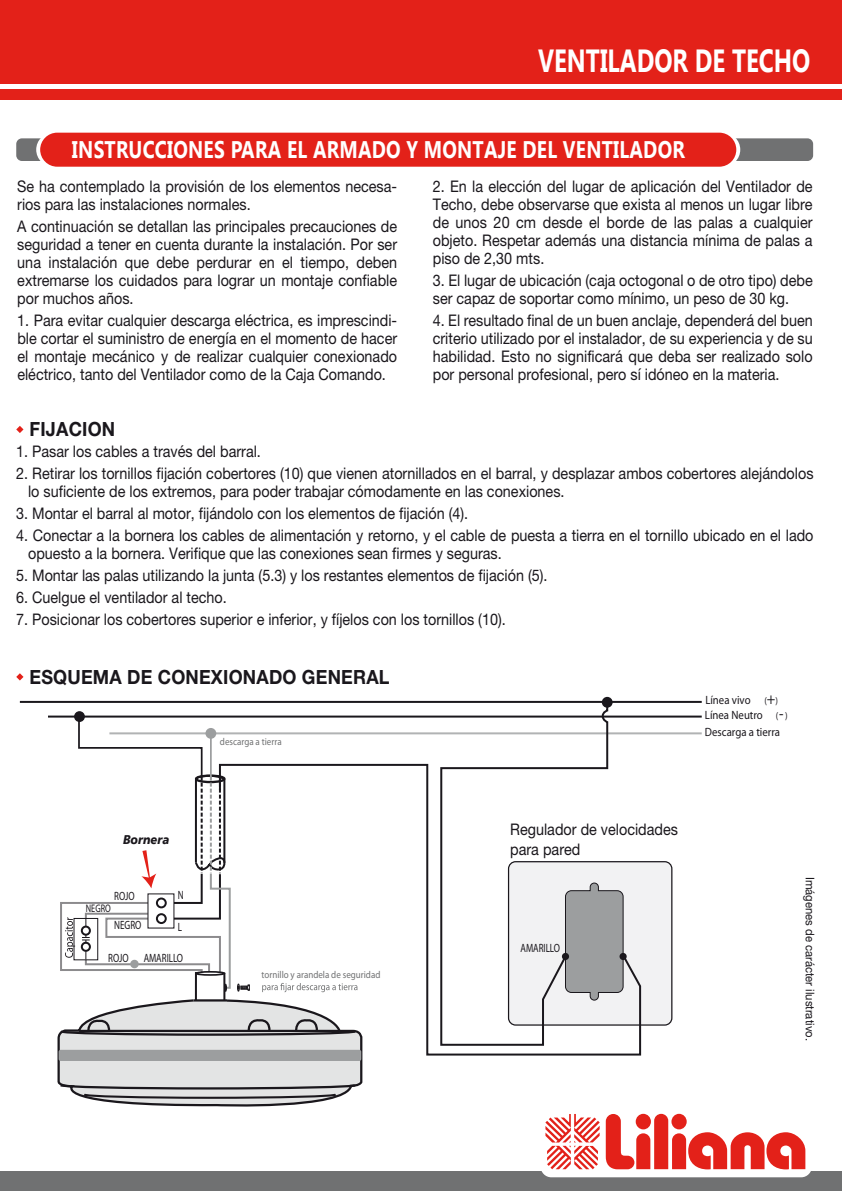
<style>
.page{position:relative;width:842px;height:1191px;background:#fff}
.page>*{position:absolute;margin:0;border:0;box-sizing:border-box;transform-origin:0 0}
.t1{font:700 32px "Gadugi";color:#fff;scale:.75 1}
.t2{font:700 24px "Gadugi";letter-spacing:.01em;color:#fff;scale:.8 1}
.t3{font:700 19.6px "Helvetica Neue";letter-spacing:.01em;color:#1a171c;scale:.92 1}
.t4{font:16px/18px "Helvetica Neue";color:#1a171c;scale:.9 1}
.t5{font:italic 900 12.6px "Frutiger 76";color:#1a171c;scale:.89 1}
.t6{font:12px/14.4px "Myriad Pro";color:#1a171c;scale:.9 1}
.t7{font:12px "Myriad Pro";color:#1a171c;scale:.75 1}
.t8{font:12px "Helvetica Neue";color:#1a171c;scale:.94 1}
.t9{font:11px "Myriad Pro";color:#1a171c;scale:.75 1}
.t10{font:10px "Myriad Pro";color:#707172;scale:.9 1}
.t11{font:10px/14.4px "Myriad Pro";color:#1a171c;scale:.9 1}
.s1{font-size:16px}
</style>
<div class="page">
<div style="left:16px;top:138px;width:797px;height:23px;background:#707172;border-radius:6px"></div>
<div style="left:40px;top:133px;width:696px;height:34px;background:#e32119;border-radius:17px"></div>
<svg style="left:16px;top:426px;width:8px;height:7px"></svg>
<svg style="left:16px;top:673px;width:8px;height:7px"></svg>
<svg style="left:74px;top:711px;width:11px;height:11px"></svg>
<div style="left:602px;top:697px;width:11px;height:10px;background:#1a171c;border-radius:50%"></div>
<hr style="left:20px;top:701px;width:682px;height:2px;background:#1a171c">
<hr style="left:48px;top:715px;width:654px;height:2px;background:#1a171c">
<hr style="left:109px;top:732px;width:593px;height:2px;background:#b1b3b4">
<hr style="left:195px;top:972px;width:2px;height:53px;background:#1a171c">
<svg style="left:57px;top:998px;width:306px;height:109px;background:#cbcbcc"></svg>
<div style="left:59px;top:1049px;width:302px;height:12px;background:#9c9e9f;border-radius:2px"></div>
<div style="left:508px;top:861px;width:164px;height:164px;background:#f2f2f3;border-radius:7px"></div>
<svg style="left:439px;top:700px;width:170px;height:63px"></svg>
<svg style="left:218px;top:763px;width:424px;height:293px"></svg>
<svg style="left:60px;top:715px;width:190px;height:277px"></svg>
<div style="left:619px;top:953px;width:8px;height:7px;background:#1a171c;border-radius:50%"></div>
<div style="left:562px;top:953px;width:7px;height:7px;background:#1a171c;border-radius:50%"></div>
<div style="left:0;top:1171px;width:842px;height:20px;background:#707172"></div>
<div style="left:540px;top:1155px;width:272px;height:22px;background:#fff;border-radius:11px"></div>
<svg style="left:606px;top:1113px;width:199px;height:56px"></svg>
<svg style="left:545px;top:1114px;width:55px;height:55px"></svg>
<div style="left:0;top:0;width:842px;height:83px;background:#e32119"></div>
<div style="left:0;top:89px;width:842px;height:10px;background:#e32119"></div>
<h1 class="t1" style="left:538px;top:41px;width:364px">VENTILADOR DE TECHO</h1>
<h2 class="t2" style="left:72px;top:135px;width:768px">INSTRUCCIONES PARA EL ARMADO Y MONTAJE DEL VENTILADOR</h2>
<p class="t4" style="left:17px;top:177px;width:424px">Se ha contemplado la provisión de los elementos necesa&shy;rios para las instalaciones normales.</p>
<p class="t4" style="left:17px;top:217px;width:424px;text-align:justify">A continuación se detallan las principales precauciones de seguridad a tener en cuenta durante la instalación. Por ser una instalación que debe perdurar en el tiempo, deben extremarse los cuidados para lograr un montaje confiable por muchos años.</p>
<p class="t4" style="left:17px;top:311px;width:424px;text-align:justify">1. Para evitar cualquier descarga eléctrica, es imprescindi&shy;ble cortar el suministro de energía en el momento de hacer el montaje mecánico y de realizar cualquier conexionado eléctrico, tanto del Ventilador como de la Caja Comando.</p>
<p class="t3" style="left:29px;top:417px;width:95px">FIJACION</p>
<p class="t4" style="left:433px;top:177px;width:424px;text-align:justify">2. En la elección del lugar de aplicación del Ventilador de Techo, debe observarse que exista al menos un lugar libre de unos 20 cm desde el borde de las palas a cualquier objeto. Respetar además una distancia mínima de palas a piso de 2,30 mts.</p>
<p class="t4" style="left:433px;top:271px;width:424px">3. El lugar de ubicación (caja octogonal o de otro tipo) debe ser capaz de soportar como mínimo, un peso de 30 kg.</p>
<p class="t4" style="left:433px;top:311px;width:424px;text-align:justify">4. El resultado final de un buen anclaje, dependerá del buen criterio utilizado por el instalador, de su experiencia y de su habilidad. Esto no significará que deba ser realizado solo por personal profesional, pero sí idóneo en la materia.</p>
<p class="t4" style="left:16px;top:442px;width:274px">1. Pasar los cables a través del barral.</p>
<p class="t4" style="left:28px;top:464px;width:874px;text-indent:-12px">2. Retirar los tornillos fijación cobertores (10) que vienen atornillados en el barral, y desplazar ambos cobertores alejándolos lo suficiente de los extremos, para poder trabajar cómodamente en las conexiones.</p>
<p class="t4" style="left:16px;top:504px;width:504px">3. Montar el barral al motor, fijándolo con los elementos de fijación (4).</p>
<p class="t4" style="left:28px;top:526px;width:874px;text-indent:-12px">4. Conectar a la bornera los cables de alimentación y retorno, y el cable de puesta a tierra en el tornillo ubicado en el lado opuesto a la bornera. Verifique que las conexiones sean firmes y seguras.</p>
<p class="t4" style="left:16px;top:566px;width:592px">5. Montar las palas utilizando la junta (5.3) y los restantes elementos de fijación (5).</p>
<p class="t4" style="left:16px;top:588px;width:236px">6. Cuelgue el ventilador al techo.</p>
<p class="t4" style="left:16px;top:610px;width:545px">7. Posicionar los cobertores superior e inferior, y fíjelos con los tornillos (10).</p>
<p class="t3" style="left:29px;top:664px;width:393px">ESQUEMA DE CONEXIONADO GENERAL</p>
<p class="t5" style="left:123px;top:832px;width:53px">Bornera</p>
<p class="t7" style="left:114px;top:888px;width:29px">ROJO</p>
<p class="t9" style="left:86px;top:902px;width:35px">NEGRO</p>
<p class="t7" style="left:114px;top:918px;width:38px">NEGRO</p>
<p class="t7" style="left:178px;top:887px;width:9px">N</p>
<p class="t7" style="left:178px;top:919px;width:7px">L</p>
<p class="t7" style="left:108px;top:950px;width:101px">ROJO AMARILLO</p>
<p class="t10" style="left:220px;top:735px;width:70px">descarga a tierra</p>
<p class="t10" style="left:262px;top:968px;width:134px">tornillo y arandela de seguridad</p>
<p class="t6" style="left:705px;top:693px;width:66px">Línea vivo<br>Línea Neutro</p>
<p class="t11" style="left:776px;top:693px;width:15px;text-indent:-11px">(<span class="s1">+</span>) (<span class="s1">-</span>)</p>
<p class="t6" style="left:705px;top:724px;width:85px">Descarga a tierra</p>
<p class="t4" style="left:510px;top:818px;width:188px;line-height:20px">Regulador de velocidades para pared</p>
<p class="t7" style="left:520px;top:940px;width:54px">AMARILLO</p>
<p class="t8" style="left:817px;top:876px;width:176px;rotate:90deg">Imágenes de carácter ilustrativo.</p>
</div>
